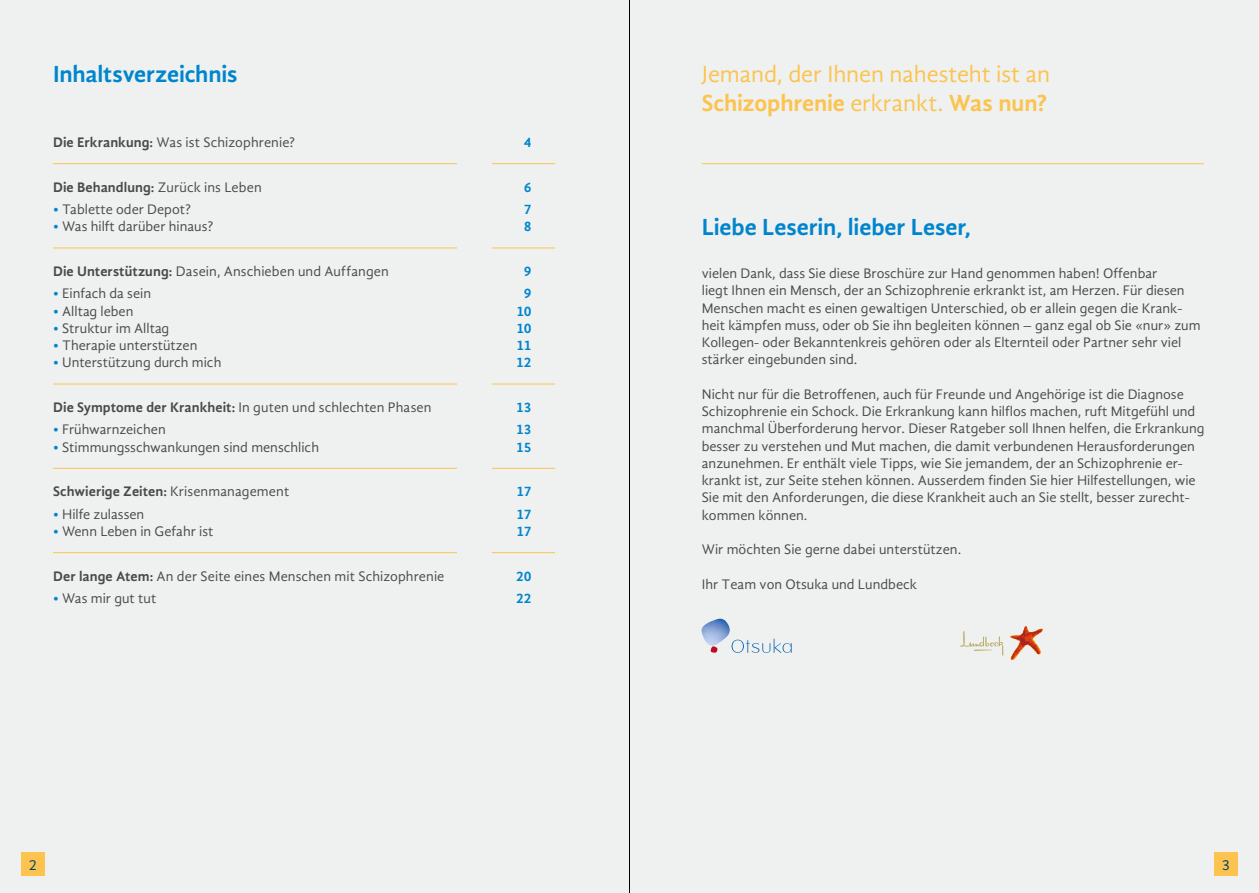
<style>
.page{position:relative;width:1259px;height:893px;background:#eef1f0}
.page>*{position:absolute;margin:0;border:0;box-sizing:border-box;transform-origin:0 0}
.t1{font:24px/28.8px "Gandhi Sans";letter-spacing:-.005em;color:#fcc34f}
.t2{font:700 24px "Gandhi Sans";letter-spacing:-.005em;color:#0085cd}
.t3{font:15px "Gandhi Sans";color:#00446b}
.t4{font:14.25px/17.2px "Gandhi Sans";color:#4a4a49}
.t5{font:700 14.25px "Gandhi Sans";letter-spacing:.005em;color:#4a4a49}
.t6{font:700 14.25px "Gandhi Sans";letter-spacing:-.02em;color:#0085cd}
.s1{font-weight:700}
.s2{font-weight:400}
.s3{color:#0085cd}
</style>
<div class="page">
<div style="left:1214px;top:852px;width:23px;height:24px;background:#fcc34f"></div>
<div style="left:21px;top:852px;width:24px;height:24px;background:#fcc34f"></div>
<hr style="left:53px;top:163px;width:502px;height:1px;background:#fcc34f">
<hr style="left:53px;top:248px;width:502px;height:1px;background:#fcc34f">
<hr style="left:53px;top:384px;width:502px;height:1px;background:#fcc34f">
<hr style="left:53px;top:468px;width:502px;height:1px;background:#fcc34f">
<hr style="left:53px;top:552px;width:502px;height:1px;background:#fcc34f">
<div style="left:458px;top:64px;width:34px;height:765px;background:#eef1f0"></div>
<hr style="left:702px;top:163px;width:501px;height:1px;background:#fcc34f">
<svg style="left:710px;top:626px;width:81px;height:27px"></svg>
<img style="left:701px;top:619px;width:28px;height:26px">
<svg style="left:960px;top:631px;width:43px;height:25px"></svg>
<svg style="left:1010px;top:626px;width:33px;height:34px"></svg>
<hr style="left:629px;top:0;width:1px;height:893px;background:#000">
<h1 class="t2" style="left:53px;top:60px;width:186px">Inhaltsverzeichnis</h1>
<p class="t4" style="left:53px;top:134px;width:243px"><span class="s1">Die Erkrankung:</span> Was ist Schizophrenie?</p>
<p class="t6" style="left:524px;top:134px;width:9px">4</p>
<p class="t5" style="left:53px;top:179px;width:210px">Die Behandlung: <span class="s2">Zurück ins Leben</span></p>
<p class="t6" style="left:524px;top:179px;width:9px">6</p>
<p class="t4" style="left:53px;top:201px;width:139px"><span class="s3">•</span> Tablette oder Depot?</p>
<p class="t6" style="left:524px;top:201px;width:9px">7</p>
<p class="t4" style="left:53px;top:218px;width:162px"><span class="s3">•</span> Was hilft darüber hinaus?</p>
<p class="t6" style="left:524px;top:218px;width:9px">8</p>
<p class="t4" style="left:53px;top:263px;width:337px"><span class="s1">Die Unterstützung:</span> Dasein, Anschieben und Auffangen</p>
<p class="t6" style="left:524px;top:263px;width:9px">9</p>
<p class="t4" style="left:53px;top:285px;width:99px"><span class="s3">•</span> Einfach da sein</p>
<p class="t6" style="left:524px;top:285px;width:9px">9</p>
<p class="t4" style="left:53px;top:302px;width:82px"><span class="s3">•</span> Alltag leben</p>
<p class="t6" style="left:516px;top:303px;width:17px">10</p>
<p class="t4" style="left:53px;top:319px;width:118px"><span class="s3">•</span> Struktur im Alltag</p>
<p class="t6" style="left:516px;top:320px;width:17px">10</p>
<p class="t4" style="left:53px;top:337px;width:146px"><span class="s3">•</span> Therapie unterstützen</p>
<p class="t6" style="left:516px;top:337px;width:17px">11</p>
<p class="t4" style="left:53px;top:354px;width:170px"><span class="s3">•</span> Unterstützung durch mich</p>
<p class="t6" style="left:516px;top:354px;width:17px">12</p>
<p class="t4" style="left:53px;top:399px;width:380px"><span class="s1">Die Symptome der Krankheit:</span> In guten und schlechten Phasen</p>
<p class="t6" style="left:516px;top:399px;width:17px">13</p>
<p class="t4" style="left:53px;top:421px;width:114px"><span class="s3">•</span> Frühwarnzeichen</p>
<p class="t6" style="left:516px;top:421px;width:17px">13</p>
<p class="t4" style="left:53px;top:438px;width:267px"><span class="s3">•</span> Stimmungsschwankungen sind menschlich</p>
<p class="t6" style="left:516px;top:439px;width:17px">15</p>
<p class="t5" style="left:53px;top:483px;width:238px">Schwierige Zeiten: <span class="s2">Krisenmanagement</span></p>
<p class="t6" style="left:516px;top:483px;width:17px">17</p>
<p class="t4" style="left:53px;top:505px;width:93px"><span class="s3">•</span> Hilfe zulassen</p>
<p class="t6" style="left:516px;top:506px;width:17px">17</p>
<p class="t4" style="left:53px;top:523px;width:162px"><span class="s3">•</span> Wenn Leben in Gefahr ist</p>
<p class="t6" style="left:516px;top:523px;width:17px">17</p>
<p class="t4" style="left:53px;top:567px;width:393px"><span class="s1">Der lange Atem:</span> An der Seite eines Menschen mit Schizophrenie</p>
<p class="t6" style="left:516px;top:568px;width:17px">20</p>
<p class="t4" style="left:53px;top:590px;width:105px"><span class="s3">•</span> Was mir gut tut</p>
<p class="t6" style="left:516px;top:590px;width:17px">22</p>
<h1 class="t1" style="left:702px;top:60px;width:350px">Jemand, der Ihnen nahesteht ist an<br><span class="s1">Schizophrenie</span> erkrankt. <span class="s1">Was nun?</span></h1>
<h1 class="t2" style="left:702px;top:213px;width:270px">Liebe Leserin, lieber Leser,</h1>
<p class="t4" style="left:702px;top:265px;width:500px">vielen Dank, dass Sie diese Broschüre zur Hand genommen haben! Offenbar<br>liegt Ihnen ein Mensch, der an Schizophrenie erkrankt ist, am Herzen. Für diesen Menschen macht es einen gewaltigen Unterschied, ob er allein gegen die Krank&shy;heit kämpfen muss, oder ob Sie ihn begleiten können – ganz egal ob Sie «nur» zum Kollegen- oder Bekanntenkreis gehören oder als Elternteil oder Partner sehr viel stärker eingebunden sind.</p>
<p class="t4" style="left:702px;top:385px;width:504px">Nicht nur für die Betroffenen, auch für Freunde und Angehörige ist die Diagnose Schizophrenie ein Schock. Die Erkrankung kann hilflos machen, ruft Mitgefühl und manchmal Überforderung hervor. Dieser Ratgeber soll Ihnen helfen, die Erkrankung besser zu verstehen und Mut machen, die damit verbundenen Herausforderungen anzunehmen. Er enthält viele Tipps, wie Sie jemandem, der an Schizophrenie er&shy;krankt ist, zur Seite stehen können. Ausserdem finden Sie hier Hilfestellungen, wie Sie mit den Anforderungen, die diese Krankheit auch an Sie stellt, besser zurecht&shy;kommen können.</p>
<p class="t4" style="left:702px;top:541px;width:261px">Wir möchten Sie gerne dabei unterstützen.</p>
<p class="t4" style="left:702px;top:575px;width:217px">Ihr Team von Otsuka und Lundbeck</p>
<p class="t3" style="left:29px;top:856px;width:10px">2</p>
<p class="t3" style="left:1221px;top:856px;width:10px">3</p>
</div>
